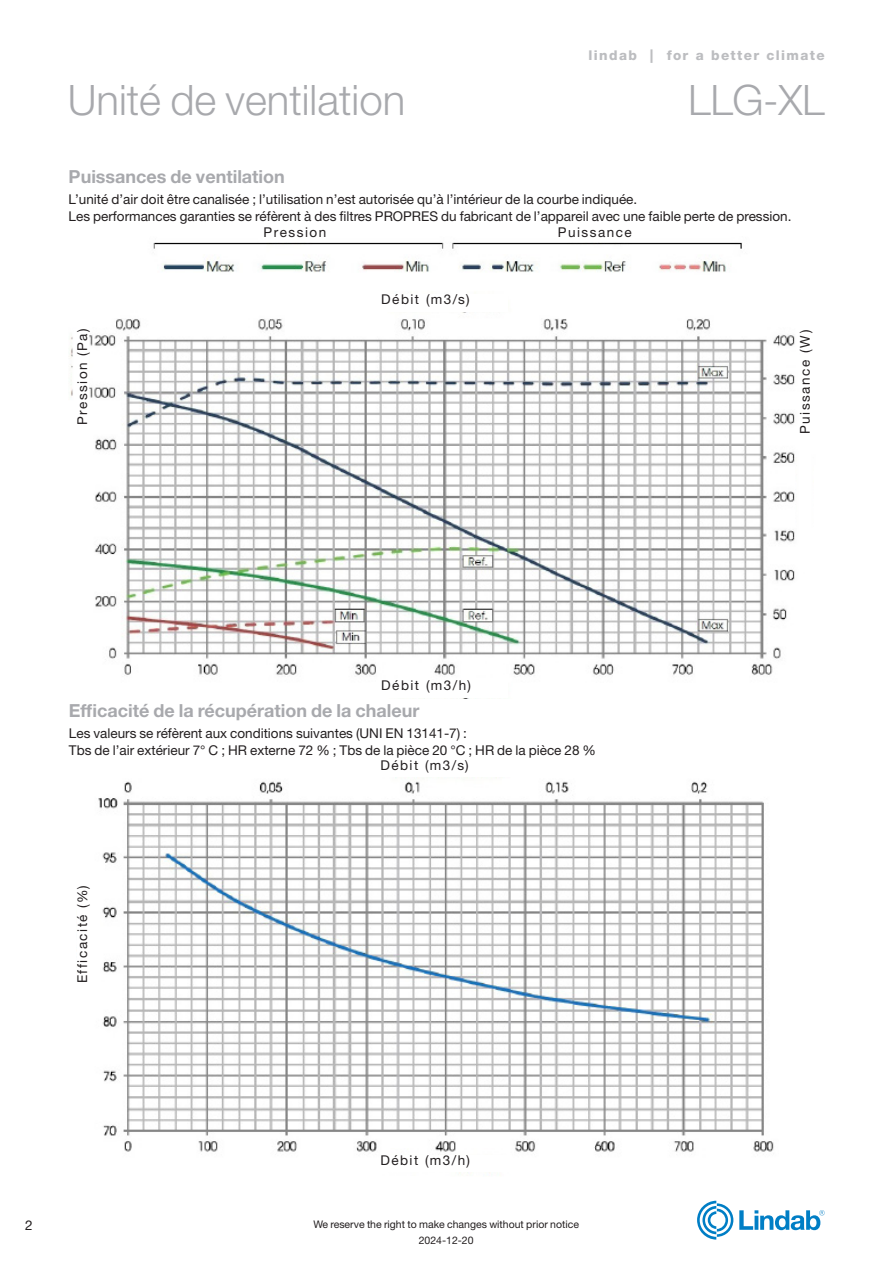
<style>
.page{position:relative;width:893px;height:1263px;background:#fff}
.page>*{position:absolute;margin:0;border:0;box-sizing:border-box;transform-origin:0 0}
.Heading1{font:300 42px "Helvetica Neue LT Pro";color:#a8a9ad}
.Product_code{font:300 42px "Helvetica Neue LT Pro";color:#a8a9ad}
.t1{font:700 18px "Helvetica Neue LT Pro";color:#a8a9ad}
.Text{font:13.5px/16.5px "Helvetica Neue LT Pro";color:#231f20}
.Text-2{font:13.5px "Helvetica Neue LT Pro";letter-spacing:.11em;color:#231f20}
.Lindab_tag_-_grey_R{font:800 13.5px "Helvetica Neue LT Pro";letter-spacing:.1em;color:#bcbdc0}
.t2{font:10.5px "Helvetica Neue LT Pro";color:#231f20}
</style>
<div class="page">
<svg style="left:739px;top:1210px;width:86px;height:20px"></svg>
<svg style="left:697px;top:1201px;width:36px;height:38px"></svg>
<img style="left:70px;top:242px;width:725px;height:433px">
<img style="left:98px;top:777px;width:676px;height:397px">
<div style="left:72px;top:328px;width:16px;height:102px;background:#fff"></div>
<div style="left:77px;top:327px;width:11px;height:98px;background:#fff"></div>
<div style="left:77px;top:885px;width:22px;height:98px;background:#fff"></div>
<div style="left:380px;top:1155px;width:132px;height:17px;background:#fff"></div>
<div style="left:381px;top:294px;width:127px;height:18px;background:#fff"></div>
<p class="Lindab_tag_-_grey_R" style="left:589px;top:48px;width:238px">lindab | for a better climate</p>
<p class="Heading1" style="left:68px;top:74px;width:339px">Unité de ventilation</p>
<p class="Product_code" style="left:688px;top:74px;width:138px">LLG-XL</p>
<p class="t1" style="left:69px;top:165px;width:218px">Puissances de ventilation</p>
<p class="Text" style="left:69px;top:191px;width:570px">L’unité d’air doit être canalisée ; l’utilisation n’est autorisée qu’à l’intérieur de la courbe indiquée.</p>
<p class="Text" style="left:69px;top:207px;width:724px">Les performances garanties se réfèrent à des filtres PROPRES du fabricant de l’appareil avec une faible perte de pression.</p>
<p class="Text-2" style="left:264px;top:224px;width:64px">Pression</p>
<p class="Text-2" style="left:558px;top:224px;width:75px">Puissance</p>
<p class="Text-2" style="left:74px;top:425px;width:98px;rotate:-90deg">Pression (Pa)</p>
<p class="Text" style="left:381px;top:291px;width:90px">Débit (m3/s)</p>
<p class="Text-2" style="left:797px;top:434px;width:106px;rotate:-90deg">Puissance (W)</p>
<p class="Text" style="left:381px;top:677px;width:91px">Débit (m3/h)</p>
<p class="t1" style="left:69px;top:700px;width:352px">Efficacité de la récupération de la chaleur</p>
<p class="Text" style="left:69px;top:725px;width:528px">Les valeurs se réfèrent aux conditions suivantes (UNI EN 13141-7) :<br>Tbs de l’air extérieur 7° C ; HR externe 72 % ; Tbs de la pièce 20 °C ; HR de la pièce 28 %</p>
<p class="Text-2" style="left:74px;top:983px;width:99px;rotate:-90deg">Efficacité (%)</p>
<p class="Text" style="left:380px;top:756px;width:90px">Débit (m3/s)</p>
<p class="Text" style="left:25px;top:1216px;width:9px">2</p>
<p class="Text" style="left:380px;top:1152px;width:91px">Débit (m3/h)</p>
<p class="t2" style="left:313px;top:1217px;width:267px">We reserve the right to make changes without prior notice</p>
<p class="t2" style="left:419px;top:1234px;width:56px">2024-12-20</p>
</div>
